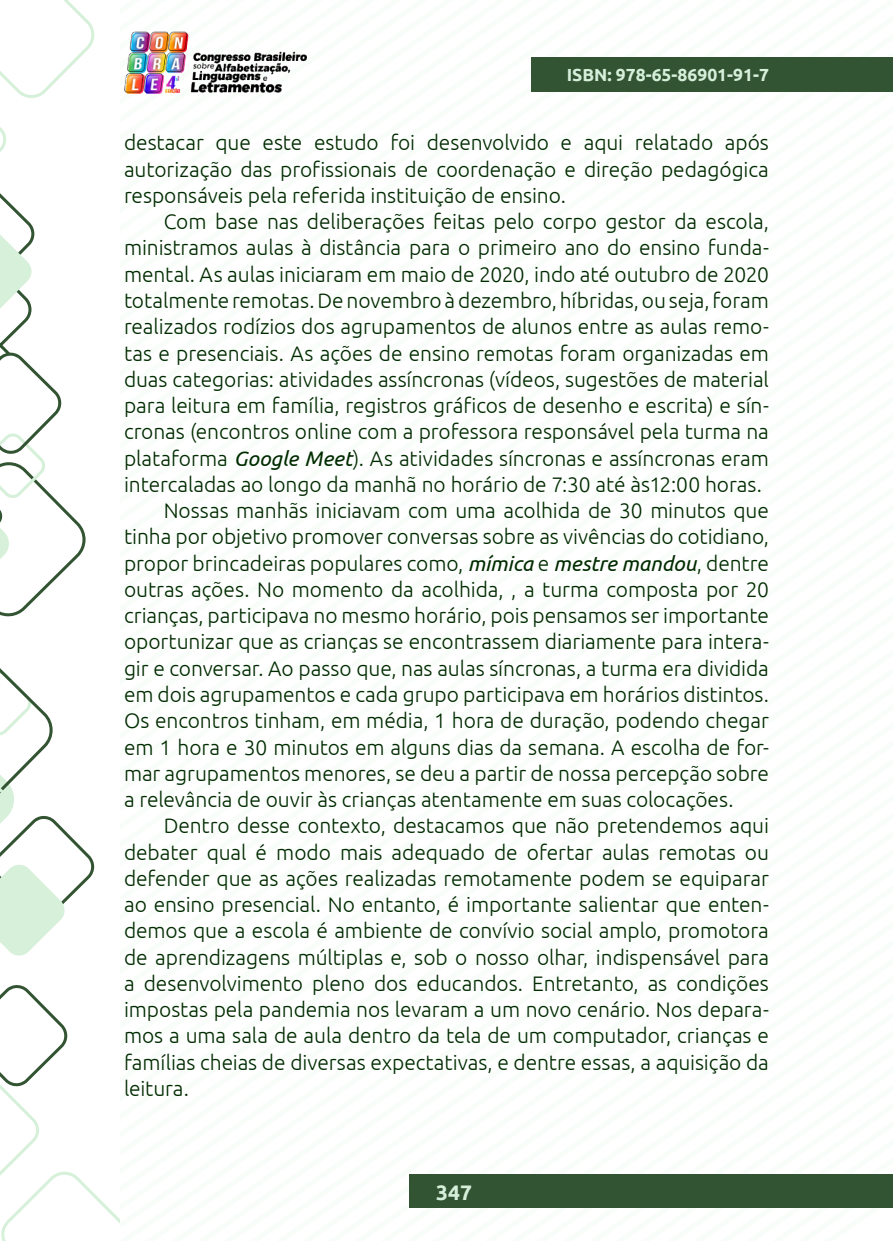
<style>
.page{position:relative;width:893px;height:1241px;background:#fff}
.page>*{position:absolute;margin:0;border:0;box-sizing:border-box;transform-origin:0 0}
._8_CORPO{font:300 21px/26.2px "Ubuntu";letter-spacing:-.005em;color:#002b00;text-align:justify}
.t1{font:700 21px "Ubuntu";color:#d6efda}
.t2{font:700 17.5px "Ubuntu";color:#d6efda}
.s1{font-weight:400;font-style:italic}
</style>
<div class="page">
<div style="left:410px;top:1174px;width:483px;height:33px;background:#335433"></div>
<img style="left:124px;top:31px;width:182px;height:62px">
<div style="left:532px;top:57px;width:361px;height:35px;background:#335433"></div>
<svg style="left:0;top:985px;width:119px;height:255px"></svg>
<svg style="left:0;top:0;width:94px;height:616px"></svg>
<svg style="left:0;top:668px;width:94px;height:288px"></svg>
<p class="t2" style="left:567px;top:64px;width:204px">ISBN: 978-65-86901-91-7</p>
<p class="_8_CORPO" style="left:124px;top:129px;width:646px">destacar que este estudo foi desenvolvido e aqui relatado após autorização das profissionais de coordenação e direção pedagógica responsáveis pela referida instituição de ensino.</p>
<p class="_8_CORPO" style="left:124px;top:208px;width:646px;text-indent:40px">Com base nas deliberações feitas pelo corpo gestor da escola, ministramos aulas à distância para o primeiro ano do ensino funda&shy;mental. As aulas iniciaram em maio de 2020, indo até outubro de 2020 totalmente remotas. De novembro à dezembro, híbridas, ou seja, foram realizados rodízios dos agrupamentos de alunos entre as aulas remo&shy;tas e presenciais. As ações de ensino remotas foram organizadas em duas categorias: atividades assíncronas (vídeos, sugestões de material para leitura em família, registros gráficos de desenho e escrita) e sín&shy;cronas (encontros online com a professora responsável pela turma na plataforma <span class="s1">Google Meet</span>). As atividades síncronas e assíncronas eram intercaladas ao longo da manhã no horário de 7:30 até às12:00 horas.</p>
<p class="_8_CORPO" style="left:124px;top:497px;width:646px;text-indent:40px">Nossas manhãs iniciavam com uma acolhida de 30 minutos que tinha por objetivo promover conversas sobre as vivências do cotidiano, propor brincadeiras populares como, <span class="s1">mímica</span> e <span class="s1">mestre mandou</span>, dentre outras ações. No momento da acolhida, , a turma composta por 20 crianças, participava no mesmo horário, pois pensamos ser importante oportunizar que as crianças se encontrassem diariamente para intera&shy;gir e conversar. Ao passo que, nas aulas síncronas, a turma era dividida em dois agrupamentos e cada grupo participava em horários distintos.<br>Os encontros tinham, em média, 1 hora de duração, podendo chegar em 1 hora e 30 minutos em alguns dias da semana. A escolha de for&shy;mar agrupamentos menores, se deu a partir de nossa percepção sobre a relevância de ouvir às crianças atentamente em suas colocações.</p>
<p class="_8_CORPO" style="left:124px;top:812px;width:646px;text-indent:40px">Dentro desse contexto, destacamos que não pretendemos aqui debater qual é modo mais adequado de ofertar aulas remotas ou defender que as ações realizadas remotamente podem se equiparar ao ensino presencial. No entanto, é importante salientar que enten&shy;demos que a escola é ambiente de convívio social amplo, promotora de aprendizagens múltiplas e, sob o nosso olhar, indispensável para a desenvolvimento pleno dos educandos. Entretanto, as condições impostas pela pandemia nos levaram a um novo cenário. Nos depara&shy;mos a uma sala de aula dentro da tela de um computador, crianças e famílias cheias de diversas expectativas, e dentre essas, a aquisição da leitura.</p>
<p class="t1" style="left:436px;top:1178px;width:37px">347</p>
</div>
